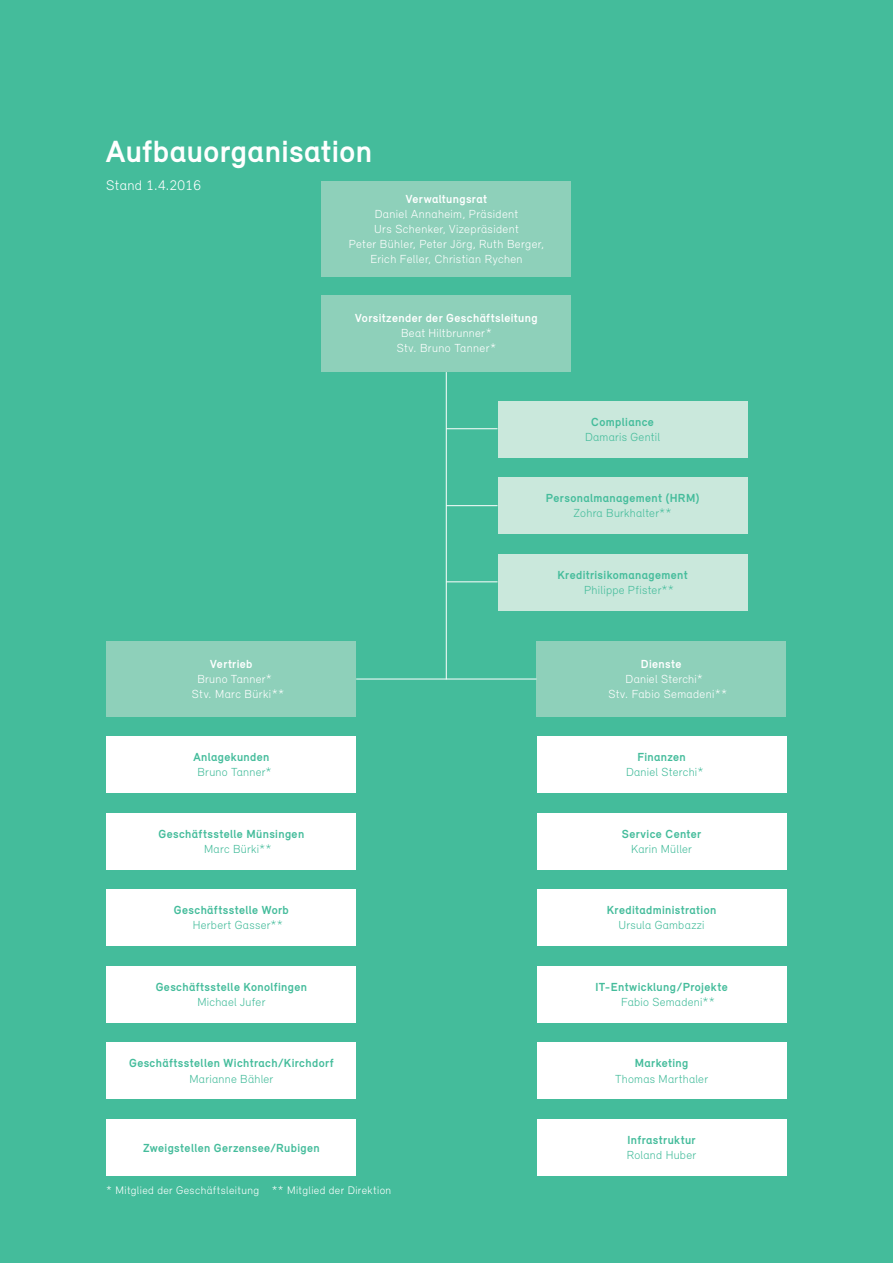
<style>
.page{position:relative;width:893px;height:1263px;background:#44bc9b}
.page>*{position:absolute;margin:0;border:0;box-sizing:border-box;transform-origin:0 0}
.t1{font:700 31.5px "Relevant";letter-spacing:.015em;color:#fff}
.t2{font:300 14.25px "Relevant";letter-spacing:.02em;color:#fff}
.t3{font:700 12px "Relevant";letter-spacing:.03em;color:#44bc9b}
.t4{font:300 12px/15px "Relevant";letter-spacing:.03em;color:#fff;text-align:center}
.t5{font:300 12px "Relevant";letter-spacing:.02em;color:#44bc9b}
.t6{font:700 12px "Relevant";letter-spacing:.03em;color:#fff}
.t7{font:300 11.25px "Relevant";letter-spacing:.03em;color:#fff}
</style>
<div class="page">
<div style="left:322px;top:295px;width:249px;height:76px;background:#8ed0ba"></div>
<div style="left:322px;top:181px;width:249px;height:95px;background:#8ed0ba"></div>
<div style="left:498px;top:401px;width:249px;height:56px;background:#cae8dc"></div>
<div style="left:107px;top:641px;width:249px;height:75px;background:#8ed0ba"></div>
<div style="left:536px;top:641px;width:250px;height:75px;background:#8ed0ba"></div>
<div style="left:498px;top:477px;width:249px;height:57px;background:#cae8dc"></div>
<div style="left:107px;top:736px;width:249px;height:57px;background:#fff"></div>
<div style="left:107px;top:813px;width:249px;height:57px;background:#fff"></div>
<div style="left:537px;top:736px;width:249px;height:57px;background:#fff"></div>
<div style="left:107px;top:889px;width:249px;height:57px;background:#fff"></div>
<div style="left:537px;top:813px;width:249px;height:57px;background:#fff"></div>
<div style="left:107px;top:966px;width:249px;height:57px;background:#fff"></div>
<div style="left:537px;top:889px;width:249px;height:57px;background:#fff"></div>
<div style="left:107px;top:1042px;width:249px;height:57px;background:#fff"></div>
<div style="left:537px;top:966px;width:249px;height:57px;background:#fff"></div>
<div style="left:537px;top:1042px;width:249px;height:57px;background:#fff"></div>
<div style="left:537px;top:1119px;width:249px;height:57px;background:#fff"></div>
<div style="left:107px;top:1119px;width:249px;height:57px;background:#fff"></div>
<div style="left:498px;top:554px;width:249px;height:56px;background:#cae8dc"></div>
<hr style="left:446px;top:372px;width:1px;height:307px;background:#fff">
<hr style="left:446px;top:428px;width:51px;height:1px;background:#fff">
<hr style="left:446px;top:505px;width:51px;height:1px;background:#fff">
<hr style="left:446px;top:581px;width:51px;height:1px;background:#fff">
<hr style="left:356px;top:679px;width:180px;height:1px;background:#fff">
<h1 class="t1" style="left:106px;top:132px;width:267px">Aufbauorganisation</h1>
<p class="t2" style="left:106px;top:177px;width:96px">Stand 1.4.2016</p>
<p class="t6" style="left:406px;top:191px;width:83px">Verwaltungsrat</p>
<p class="t4" style="left:349px;top:206px;width:197px">Daniel Annaheim, Präsident<br>Urs Schenker, Vizepräsident<br>Peter Bühler, Peter Jörg, Ruth Berger,<br>Erich Feller, Christian Rychen</p>
<p class="t6" style="left:355px;top:311px;width:184px">Vorsitzender der Geschäftsleitung</p>
<p class="t4" style="left:397px;top:325px;width:101px">Beat Hiltbrunner*<br>Stv. Bruno Tanner*</p>
<p class="t3" style="left:591px;top:414px;width:64px">Compliance</p>
<p class="t5" style="left:585px;top:429px;width:77px">Damaris Gentil</p>
<p class="t3" style="left:546px;top:491px;width:155px">Personalmanagement (HRM)</p>
<p class="t5" style="left:574px;top:506px;width:99px">Zohra Burkhalter**</p>
<p class="t3" style="left:557px;top:567px;width:132px">Kreditrisikomanagement</p>
<p class="t5" style="left:584px;top:582px;width:91px">Philippe Pfister**</p>
<p class="t6" style="left:210px;top:656px;width:44px">Vertrieb</p>
<p class="t4" style="left:192px;top:671px;width:94px">Bruno Tanner*<br>Stv. Marc Bürki**</p>
<p class="t6" style="left:641px;top:656px;width:42px">Dienste</p>
<p class="t4" style="left:608px;top:671px;width:120px">Daniel Sterchi*<br>Stv. Fabio Semadeni**</p>
<p class="t3" style="left:193px;top:750px;width:78px">Anlagekunden</p>
<p class="t5" style="left:197px;top:765px;width:76px">Bruno Tanner*</p>
<p class="t3" style="left:637px;top:750px;width:50px">Finanzen</p>
<p class="t5" style="left:626px;top:765px;width:79px">Daniel Sterchi*</p>
<p class="t3" style="left:159px;top:826px;width:147px">Geschäftsstelle Münsingen</p>
<p class="t5" style="left:204px;top:842px;width:69px">Marc Bürki**</p>
<p class="t3" style="left:622px;top:826px;width:81px">Service Center</p>
<p class="t5" style="left:631px;top:842px;width:62px">Karin Müller</p>
<p class="t3" style="left:174px;top:903px;width:116px">Geschäftsstelle Worb</p>
<p class="t5" style="left:193px;top:918px;width:92px">Herbert Gasser**</p>
<p class="t3" style="left:607px;top:903px;width:111px">Kreditadministration</p>
<p class="t5" style="left:618px;top:918px;width:88px">Ursula Gambazzi</p>
<p class="t3" style="left:156px;top:979px;width:153px">Geschäftsstelle Konolfingen</p>
<p class="t5" style="left:197px;top:995px;width:70px">Michael Jufer</p>
<p class="t3" style="left:595px;top:979px;width:134px">IT-Entwicklung/Projekte</p>
<p class="t5" style="left:621px;top:995px;width:95px">Fabio Semadeni**</p>
<p class="t3" style="left:129px;top:1056px;width:206px">Geschäftsstellen Wichtrach/Kirchdorf</p>
<p class="t5" style="left:189px;top:1071px;width:85px">Marianne Bähler</p>
<p class="t3" style="left:635px;top:1056px;width:55px">Marketing</p>
<p class="t5" style="left:615px;top:1071px;width:95px">Thomas Marthaler</p>
<p class="t3" style="left:143px;top:1140px;width:178px">Zweigstellen Gerzensee/Rubigen</p>
<p class="t3" style="left:627px;top:1133px;width:70px">Infrastruktur</p>
<p class="t5" style="left:627px;top:1148px;width:71px">Roland Huber</p>
<p class="t7" style="left:106px;top:1183px;width:286px">* Mitglied der Geschäftsleitung ** Mitglied der Direktion</p>
</div>
